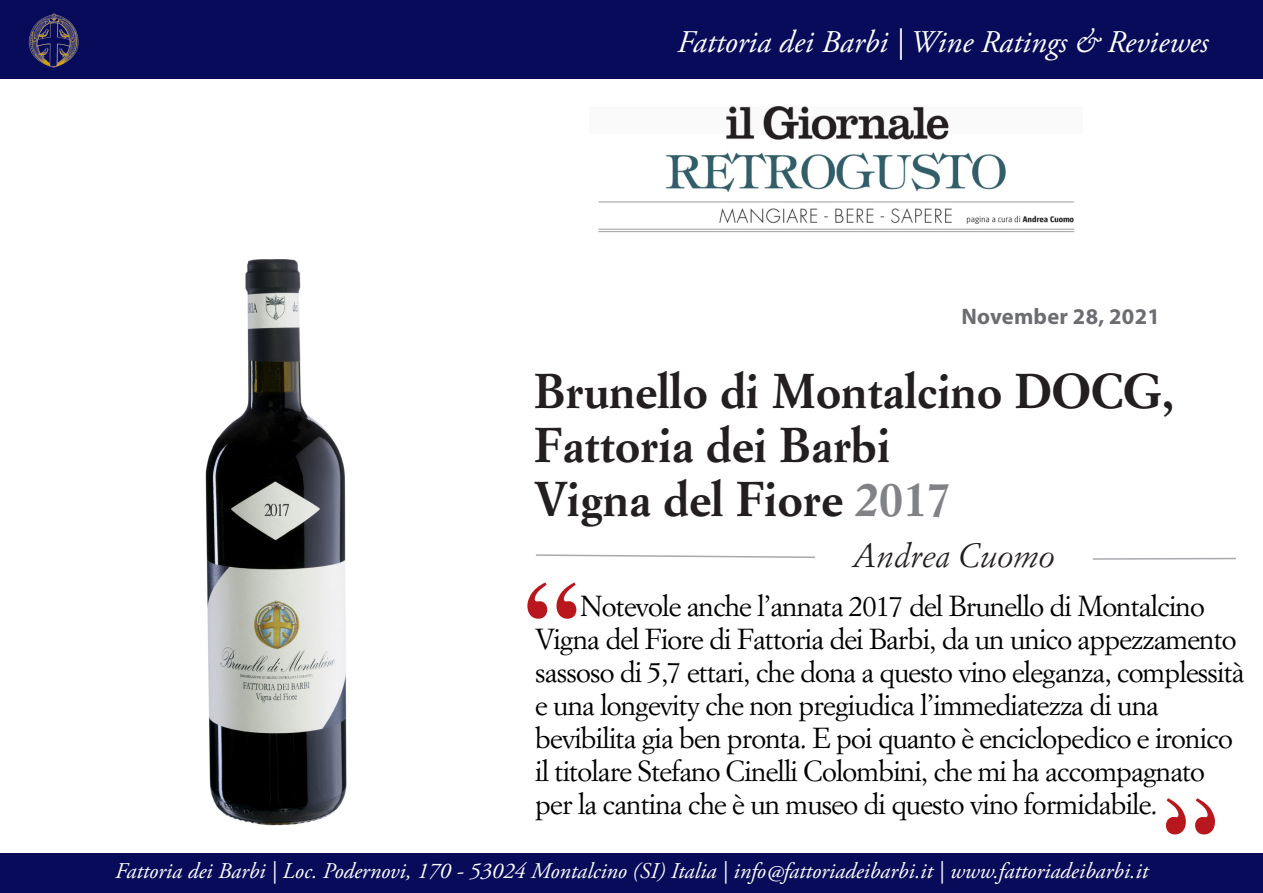
<style>
.page{position:relative;width:1263px;height:893px;background:#fff}
.page>*{position:absolute;margin:0;border:0;box-sizing:border-box;transform-origin:0 0}
.t1{font:700 108px "Times";color:#b8171d}
.t2{font:700 48px "Simoncini Garamond Std";color:#231f20}
.t3{font:italic 33px "Simoncini Garamond Std";color:#231f20}
.t4{font:italic 31.5px "Adobe Garamond Pro";color:#fff}
.t5{font:28.5px/33px "Simoncini Garamond Std";letter-spacing:-.03em;color:#000}
.t6{font:italic 22.5px "Adobe Garamond Pro";color:#fff}
.t7{font:700 22.5px "Myriad Pro";letter-spacing:.01em;color:#6c6d70}
.s1{color:#808285}
</style>
<div class="page">
<div style="left:0;top:0;width:1263px;height:79px;background:#070b5a"></div>
<img style="left:28px;top:13px;width:51px;height:55px">
<div style="left:0;top:853px;width:1262px;height:39px;background:#070b5a"></div>
<svg style="left:535px;top:554px;width:280px;height:4px"></svg>
<svg style="left:1093px;top:557px;width:143px;height:3px"></svg>
<img style="left:205px;top:259px;width:142px;height:567px">
<img style="left:598px;top:107px;width:477px;height:126px">
<p class="t4" style="left:677px;top:23px;width:533px">Fattoria dei Barbi | Wine Ratings &amp; Reviewes</p>
<p class="t7" style="left:961px;top:301px;width:200px">November 28, 2021</p>
<p class="t2" style="left:534px;top:361px;width:642px">Brunello di Montalcino DOCG,</p>
<p class="t2" style="left:534px;top:415px;width:358px">Fattoria dei Barbi</p>
<p class="t2" style="left:534px;top:469px;width:419px">Vigna del Fiore <span class="s1">2017</span></p>
<p class="t3" style="left:853px;top:535px;width:203px">Andrea Cuomo</p>
<p class="t1" style="left:524px;top:517px;width:55px">“</p>
<p class="t5" style="left:535px;top:589px;width:711px;text-indent:45px">Notevole anche l’annata 2017 del Brunello di Montalcino Vigna del Fiore di Fattoria dei Barbi, da un unico appezzamento sassoso di 5,7 ettari, che dona a questo vino eleganza, complessità e una longevity che non pregiudica l’immediatezza di una bevibilita gia ben pronta. E poi quanto è enciclopedico e ironico</p>
<p class="t5" style="left:535px;top:754px;width:671px">il titolare Stefano Cinelli Colombini, che mi ha accompagnato</p>
<p class="t5" style="left:535px;top:787px;width:624px">per la cantina che è un museo di questo vino formidabile.</p>
<p class="t6" style="left:115px;top:857px;width:1034px">Fattoria dei Barbi | Loc. Podernovi, 170 - 53024 Montalcino (SI) Italia | info@fattoriadeibarbi.it | www.fattoriadeibarbi.it</p>
</div>
